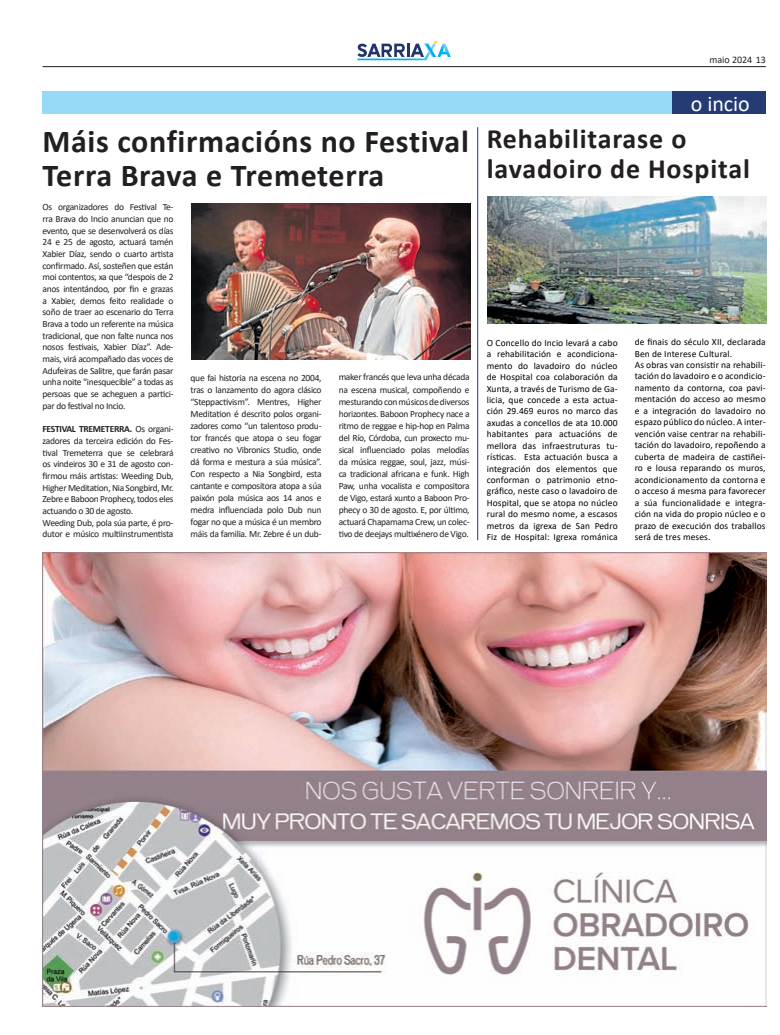
<style>
.page{position:relative;width:780px;height:1035px;background:#fff}
.page>*{position:absolute;margin:0;border:0;box-sizing:border-box;transform-origin:0 0}
.t1{font:700 32px/34px "Calibri";letter-spacing:.02em;color:#231f20}
.t2{font:700 28px/30px "Calibri";letter-spacing:.03em;color:#231f20}
.t3{font:22px "Calibri";color:#fff}
.t4{font:10px "Calibri";color:#231f20}
.t5{font:9.5px/11.7px "Calibri";letter-spacing:-.03em;color:#231f20;text-align:justify}
.t6{font:9.5px/11.4px "Calibri";letter-spacing:.01em;color:#000;text-align:justify}
.s1{font-weight:700}
</style>
<div class="page">
<hr style="left:43px;top:66px;width:722px;height:1px;background:#231f20">
<svg style="left:357px;top:41px;width:94px;height:19px"></svg>
<div style="left:43px;top:92px;width:722px;height:22px;background:#97daf8"></div>
<div style="left:672px;top:92px;width:93px;height:22px;background:#253b73"></div>
<img style="left:191px;top:203px;width:279px;height:156px">
<img style="left:487px;top:196px;width:279px;height:128px">
<hr style="left:477px;top:127px;width:1px;height:413px;background:#253b73">
<img style="left:42px;top:552px;width:724px;height:454px">
<h1 class="t1" style="left:43px;top:124px;width:428px">Máis confirmacións no Festival<br>Terra Brava e Tremeterra</h1>
<p class="t5" style="left:43px;top:201px;width:132px">Os organizadores do Festival Te&shy;rra Brava do Incio anuncian que no evento, que se desenvolverá os días 24 e 25 de agosto, actuará tamén Xabier Díaz, sendo o cuarto artista confirmado. Así, sosteñen que están moi contentos, xa que “despois de 2 anos intentándoo, por fin e grazas a Xabier, demos feito realidade o soño de traer ao escenario do Terra Brava a todo un referente na música tradicional, que non falte nunca nos nosos festivais, Xabier Díaz”. Ade&shy;mais, virá acompañado das voces de Adufeiras de Salitre, que farán pasar unha noite “inesquecible” a todas as persoas que se acheguen a partici&shy;par do festival no Incio.</p>
<p class="t5" style="left:43px;top:423px;width:132px;text-align:left"><span class="s1">FESTIVAL TREMETERRA.</span> Os organi&shy;zadores da terceira edición do Fes&shy;tival Tremeterra que se celebrará os vindeiros 30 e 31 de agosto con&shy;firmou máis artistas: Weeding Dub, Higher Meditation, Nia Songbird, Mr.<br>Zebre e Baboon Prophecy, todos eles actuando o 30 de agosto.<br>Weeding Dub, pola súa parte, é pro&shy;dutor e músico multiinstrumentista</p>
<p class="t5" style="left:191px;top:372px;width:132px;line-height:12px">que fai historia na escena no 2004, tras o lanzamento do agora clásico “Steppactivism”. Mentres, Higher Meditation é descrito polos organi&shy;zadores como “un talentoso produ&shy;tor francés que atopa o seu fogar creativo no Vibronics Studio, onde dá forma e mestura a súa música”.<br>Con respecto a Nia Songbird, esta cantante e compositora atopa a súa paixón pola música aos 14 anos e medra influenciada polo Dub nun fogar no que a música é un membro máis da familia. Mr. Zebre é un dub-</p>
<p class="t5" style="left:338px;top:371px;width:132px;line-height:12.1px">maker francés que leva unha década na escena musical, compoñendo e mesturando con músicos de diversos horizontes. Baboon Prophecy nace a ritmo de reggae e hip-hop en Palma del Río, Córdoba, cun proxecto mu&shy;sical influenciado polas melodías da música reggae, soul, jazz, músi&shy;ca tradicional africana e funk. High Paw, unha vocalista e compositora de Vigo, estará xunto a Baboon Pro&shy;phecy o 30 de agosto. E, por último, actuará Chapamama Crew, un colec&shy;tivo de deejays multixénero de Vigo.</p>
<p class="t4" style="left:709px;top:53px;width:58px">maio 2024 13</p>
<h3 class="t3" style="left:690px;top:88px;width:61px">o incio</h3>
<h2 class="t2" style="left:486px;top:123px;width:265px">Rehabilitarase o lavadoiro de Hospital</h2>
<p class="t6" style="left:486px;top:337px;width:132px">O Concello do Incio levará a cabo a rehabilitación e acondiciona&shy;mento do lavadoiro do núcleo de Hospital coa colaboración da Xunta, a través de Turismo de Ga&shy;licia, que concede a esta actua&shy;ción 29.469 euros no marco das axudas a concellos de ata 10.000 habitantes para actuacións de mellora das infraestruturas tu&shy;rísticas. Esta actuación busca a integración dos elementos que conforman o patrimonio etno&shy;gráfico, neste caso o lavadoiro de Hospital, que se atopa no núcleo rural do mesmo nome, a escasos metros da igrexa de San Pedro Fiz de Hospital: Igrexa románica</p>
<p class="t6" style="left:634px;top:336px;width:132px;text-align:left">de finais do século XII, declarada<br>Ben de Interese Cultural.<br>As obras van consistir na rehabili&shy;tación do lavadoiro e o acondicio&shy;namento da contorna, coa pavi&shy;mentación do acceso ao mesmo e a integración do lavadoiro no espazo público do núcleo. A inter&shy;vención vaise centrar na rehabili&shy;tación do lavadoiro, repoñendo a cuberta de madeira de castiñei&shy;ro e lousa reparando os muros, acondicionamento da contorna e o acceso á mesma para favorecer a súa funcionalidade e integra&shy;ción na vida do propio núcleo e o prazo de execución dos traballos será de tres meses.</p>
</div>
